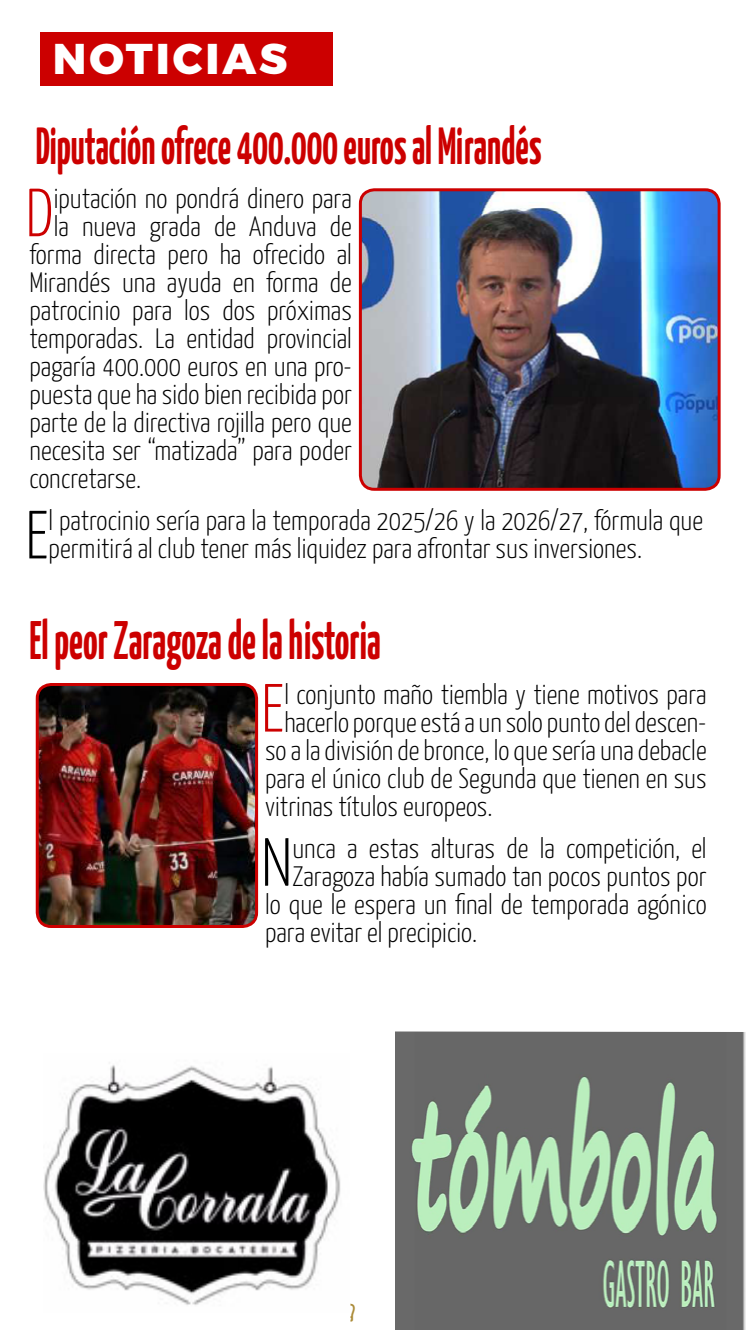
<style>
.page{position:relative;width:750px;height:1334px;background:#fff}
.page>*{position:absolute;margin:0;border:0;box-sizing:border-box;transform-origin:0 0}
.t1{font:300 68px "Yanone Kaffeesatz";color:#c00}
.t2{font:300 68px "Yanone Kaffeesatz";color:#000}
.t3{font:700 54px "Yanone Kaffeesatz";color:#c00;scale:.75 1}
.t4{font:700 52px "Yanone Kaffeesatz";color:#c00;scale:.75 1}
.t5{font:800 43px "Montserrat";letter-spacing:.07em;color:#fff}
.t6{font:300 28px/28px "Yanone Kaffeesatz";color:#000}
</style>
<div class="page">
<div style="left:40px;top:32px;width:293px;height:54px;background:#c00"></div>
<img style="left:360px;top:192px;width:357px;height:295px">
<div style="left:359px;top:188px;width:362px;height:303px;border:3px solid #c00;border-radius:14px"></div>
<img style="left:37px;top:684px;width:220px;height:241px">
<div style="left:36px;top:683px;width:222px;height:245px;border:3px solid #c00;border-radius:14px"></div>
<img style="left:43px;top:1065px;width:298px;height:240px">
<img style="left:395px;top:1032px;width:350px;height:298px">
<svg style="left:334px;top:1297px;width:7px;height:8px"></svg>
<svg style="left:708px;top:1295px;width:31px;height:27px"></svg>
<h3 class="t5" style="left:53px;top:32px;width:236px">NOTICIAS</h3>
<h3 class="t4" style="left:36px;top:109px;width:676px">Diputación ofrece 400.000 euros al Mirandés</h3>
<h1 class="t1" style="left:25px;top:164px;width:30px">D</h1>
<p class="t6" style="left:54px;top:183px;width:300px">iputación no pondrá dinero para</p>
<p class="t6" style="left:54px;top:211px;width:300px">la nueva grada de Anduva de</p>
<p class="t6" style="left:29px;top:239px;width:324px">forma directa pero ha ofrecido al</p>
<p class="t6" style="left:29px;top:267px;width:324px">Mirandés una ayuda en forma de</p>
<p class="t6" style="left:29px;top:295px;width:324px">patrocinio para los dos próximas</p>
<p class="t6" style="left:29px;top:323px;width:324px">temporadas. La entidad provincial</p>
<p class="t6" style="left:29px;top:351px;width:324px">pagaría 400.000 euros en una pro-</p>
<p class="t6" style="left:29px;top:379px;width:324px">puesta que ha sido bien recibida por</p>
<p class="t6" style="left:29px;top:407px;width:324px">parte de la directiva rojilla pero que</p>
<p class="t6" style="left:29px;top:435px;width:324px">necesita ser “matizada” para poder</p>
<p class="t6" style="left:29px;top:463px;width:113px">concretarse.</p>
<h1 class="t2" style="left:25px;top:486px;width:25px">E</h1>
<p class="t6" style="left:49px;top:505px;width:656px">l patrocinio sería para la temporada 2025/26 y la 2026/27, fórmula que permitirá al club tener más liquidez para afrontar sus inversiones.</p>
<h2 class="t3" style="left:29px;top:602px;width:470px">El peor Zaragoza de la historia</h2>
<h1 class="t1" style="left:261px;top:659px;width:25px">E</h1>
<p class="t6" style="left:284px;top:678px;width:424px">l conjunto maño tiembla y tiene motivos para</p>
<p class="t6" style="left:284px;top:706px;width:424px">hacerlo porque está a un solo punto del descen-</p>
<p class="t6" style="left:265px;top:734px;width:443px">so a la división de bronce, lo que sería una debacle</p>
<p class="t6" style="left:265px;top:762px;width:443px">para el único club de Segunda que tienen en sus</p>
<p class="t6" style="left:265px;top:790px;width:229px">vitrinas títulos europeos.</p>
<h1 class="t2" style="left:261px;top:814px;width:33px">N</h1>
<p class="t6" style="left:292px;top:832px;width:416px">unca a estas alturas de la competición, el</p>
<p class="t6" style="left:292px;top:860px;width:416px">Zaragoza había sumado tan pocos puntos por</p>
<p class="t6" style="left:265px;top:888px;width:443px">lo que le espera un final de temporada agónico</p>
<p class="t6" style="left:265px;top:916px;width:213px">para evitar el precipicio.</p>
</div>
